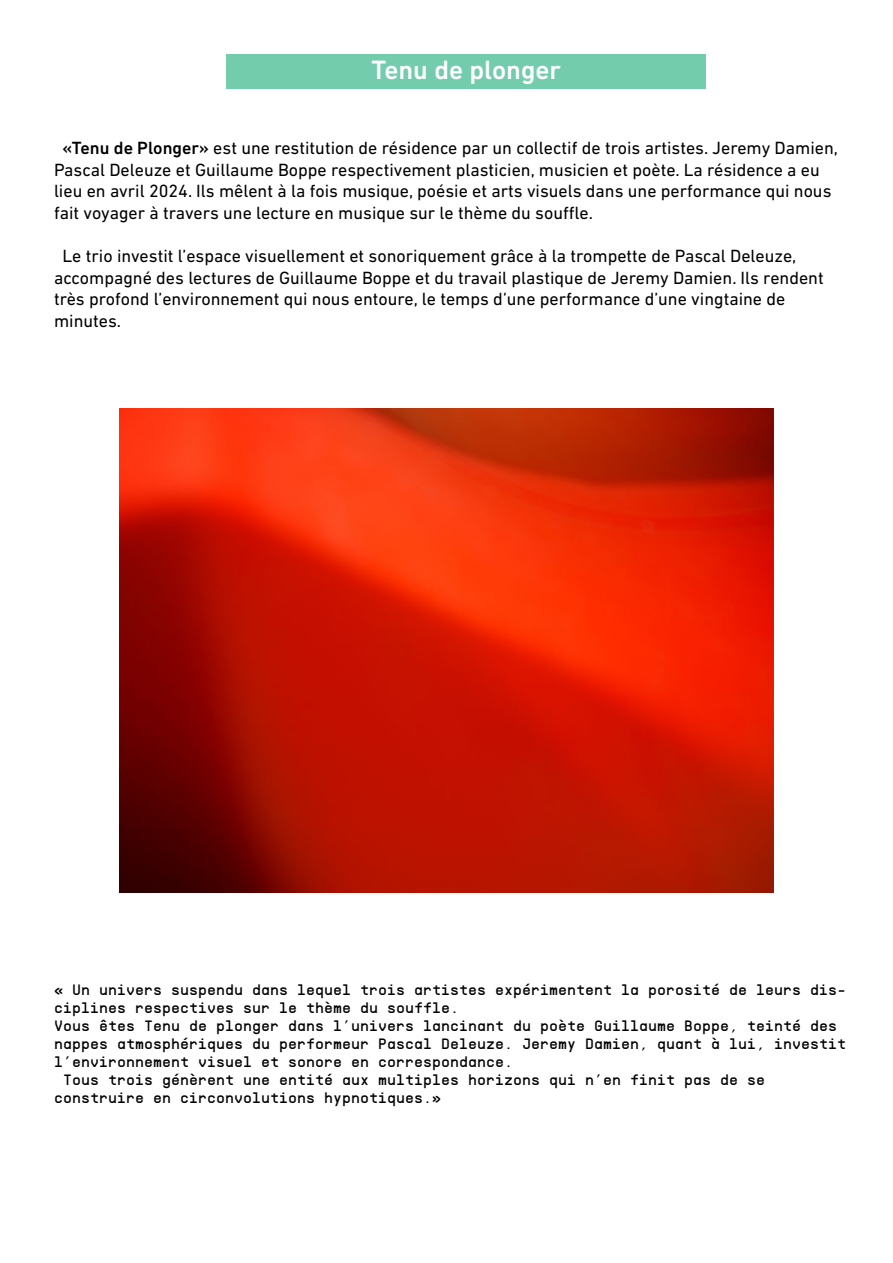
<style>
.page{position:relative;width:893px;height:1263px;background:#fff}
.page>*{position:absolute;margin:0;border:0;box-sizing:border-box;transform-origin:0 0}
.t1{font:500 27px "DIN Next LT Pro";color:#fff}
.t2{font:18px/21.6px "DIN Next LT Pro";color:#000}
.t3{font:15px "PP Supply Mono";color:#000}
.s1{font-weight:500}
</style>
<div class="page">
<div style="left:226px;top:54px;width:480px;height:34px;background:#73cdad"></div>
<img style="left:119px;top:408px;width:655px;height:484px">
<h1 class="t1" style="left:372px;top:54px;width:191px">Tenu de plonger</h1>
<p class="t2" style="left:54px;top:137px;width:785px;text-indent:8px"><span class="s1">«Tenu de Plonger»</span> est une restitution de résidence par un collectif de trois artistes. Jeremy Damien, Pascal Deleuze et Guillaume Boppe respectivement plasticien, musicien et poète. La résidence a eu lieu en avril 2024. Ils mêlent à la fois musique, poésie et arts visuels dans une performance qui nous fait voyager à travers une lecture en musique sur le thème du souffle.</p>
<p class="t2" style="left:54px;top:245px;width:771px;text-indent:9px">Le trio investit l’espace visuellement et sonoriquement grâce à la trompette de Pascal Deleuze, accompagné des lectures de Guillaume Boppe et du travail plastique de Jeremy Damien. Ils rendent très profond l’environnement qui nous entoure, le temps d’une performance d’une vingtaine de minutes.</p>
<p class="t3" style="left:54px;top:979px;width:793px">« Un univers suspendu dans lequel trois artistes expérimentent la porosité de leurs dis-</p>
<p class="t3" style="left:54px;top:997px;width:407px">ciplines respectives sur le thème du souffle.</p>
<p class="t3" style="left:54px;top:1015px;width:784px">Vous êtes Tenu de plonger dans l’univers lancinant du poète Guillaume Boppe, teinté des</p>
<p class="t3" style="left:54px;top:1033px;width:793px">nappes atmosphériques du performeur Pascal Deleuze. Jeremy Damien, quant à lui, investit</p>
<p class="t3" style="left:54px;top:1051px;width:461px">l’environnement visuel et sonore en correspondance.</p>
<p class="t3" style="left:63px;top:1069px;width:703px">Tous trois génèrent une entité aux multiples horizons qui n’en finit pas de se</p>
<p class="t3" style="left:54px;top:1087px;width:389px">construire en circonvolutions hypnotiques.»</p>
</div>
